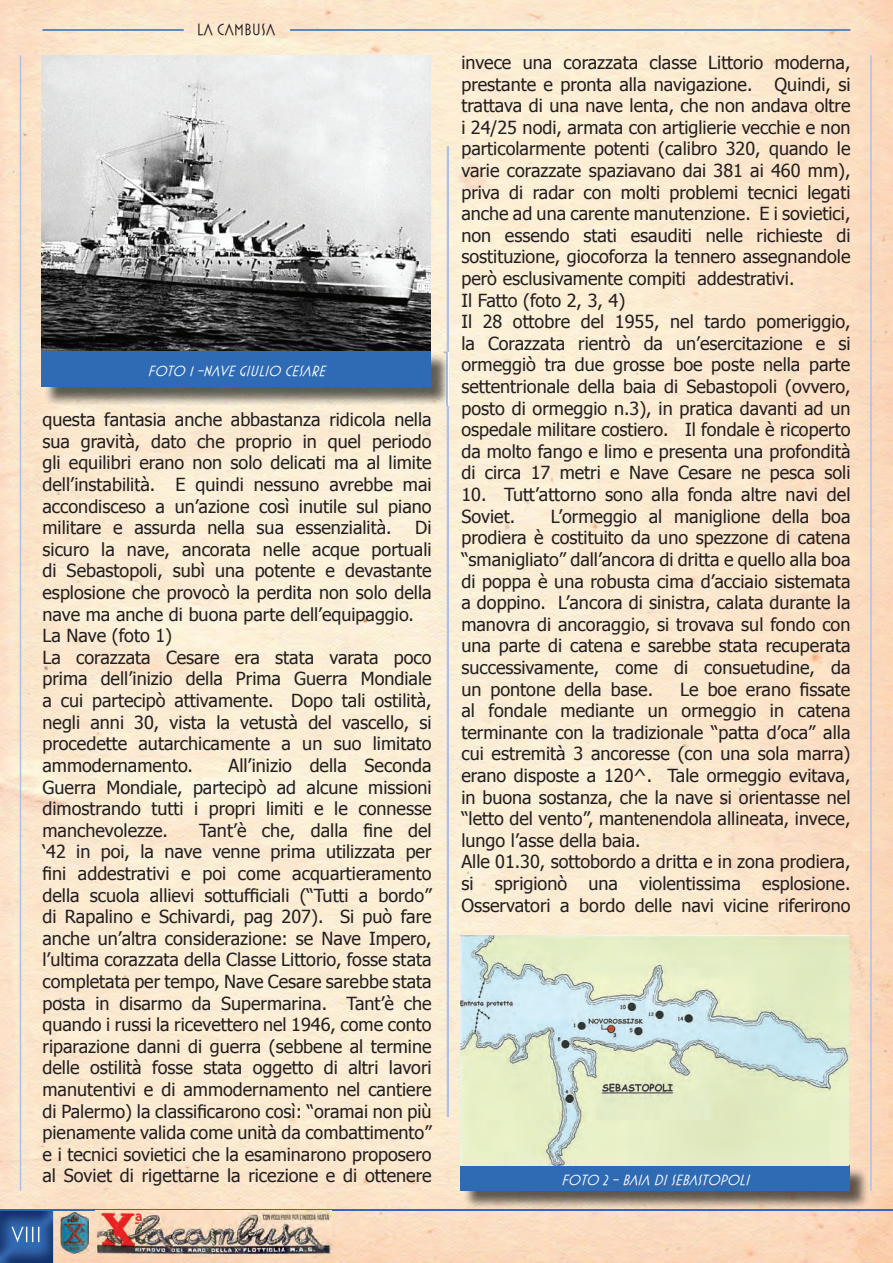
<style>
.page{position:relative;width:893px;height:1263px;background:#fff}
.page>*{position:absolute;margin:0;border:0;box-sizing:border-box;transform-origin:0 0}
.t1{font:18px/21.6px "Tahoma";color:#231f20;text-align:justify}
.t2{font:16.5px "Mostra Three";color:#231f20}
.t3{font:italic 15px "Mostra Three";color:#fff}
</style>
<div class="page">
<img style="left:0;top:0;width:893px;height:1263px">
<hr style="left:0;top:1209px;width:893px;height:2px;background:#2f6bb4">
<img style="left:96px;top:1212px;width:236px;height:41px">
<img style="left:96px;top:1211px;width:236px;height:1px">
<img style="left:61px;top:1211px;width:28px;height:42px">
<img style="left:0;top:1211px;width:53px;height:52px">
<img style="left:11px;top:1227px;width:29px;height:15px">
<hr style="left:290px;top:29px;width:560px;height:2px;background:#2f6bb4">
<hr style="left:43px;top:29px;width:141px;height:2px;background:#2f6bb4">
<hr style="left:447px;top:146px;width:1px;height:971px;background:#b0c0e2">
<hr style="left:870px;top:55px;width:2px;height:1136px;background:#b0c0e2">
<hr style="left:20px;top:55px;width:1px;height:1136px;background:#b0c0e2">
<img style="left:44px;top:353px;width:406px;height:53px">
<img style="left:447px;top:353px;width:1px;height:53px">
<div style="left:42px;top:351px;width:389px;height:36px;background:#2f6bb4"></div>
<img style="left:463px;top:1167px;width:406px;height:42px">
<div style="left:461px;top:1165px;width:389px;height:26px;background:#2f6bb4"></div>
<img style="left:42px;top:55px;width:388px;height:296px">
<img style="left:461px;top:935px;width:388px;height:230px">
<p class="t2" style="left:197px;top:20px;width:80px">LA CAMBUSA</p>
<p class="t3" style="left:147px;top:362px;width:183px">FOTO 1-NAVEGIULIO CESARE</p>
<p class="t1" style="left:43px;top:408px;width:391px">questa fantasia anche abbastanza ridicola nella sua gravità, dato che proprio in quel periodo gli equilibri erano non solo delicati ma al limite dell’instabilità. E quindi nessuno avrebbe mai accondisceso a un’azione così inutile sul piano militare e assurda nella sua essenzialità.</p>
<p class="t1" style="left:43px;top:516px;width:391px;text-align:left;text-indent:373px">Di sicuro la nave, ancorata nelle acque portuali di Sebastopoli, subì una potente e devastante esplosione che provocò la perdita non solo della nave ma anche di buona parte dell’equipaggio.<br>La Nave (foto 1)<br>La corazzata Cesare era stata varata poco prima dell’inizio della Prima Guerra Mondiale a cui partecipò attivamente. Dopo tali ostilità, negli anni 30, vista la vetustà del vascello, si procedette autarchicamente a un suo limitato ammodernamento.</p>
<p class="t1" style="left:43px;top:754px;width:391px;text-indent:186px">All’inizio della Seconda Guerra Mondiale, partecipò ad alcune missioni dimostrando tutti i propri limiti e le connesse manchevolezze.</p>
<p class="t1" style="left:43px;top:818px;width:391px;text-indent:156px">Tant’è che, dalla fine del ‘42 in poi, la nave venne prima utilizzata per fini addestrativi e poi come acquartieramento della scuola allievi sottufficiali (“Tutti a bordo” di Rapalino e Schivardi, pag 207). Si può fare anche un’altra considerazione: se Nave Impero, l’ultima corazzata della Classe Littorio, fosse stata completata per tempo, Nave Cesare sarebbe stata posta in disarmo da Supermarina. Tant’è che quando i russi la ricevettero nel 1946, come conto riparazione danni di guerra (sebbene al termine delle ostilità fosse stata oggetto di altri lavori manutentivi e di ammodernamento nel cantiere di Palermo) la classificarono così: “oramai non più pienamente valida come unità da combattimento” e i tecnici sovietici che la esaminarono proposero al Soviet di rigettarne la ricezione e di ottenere</p>
<p class="t1" style="left:461px;top:51px;width:391px;text-align:left">invece una corazzata classe Littorio moderna, prestante e pronta alla navigazione. Quindi, si trattava di una nave lenta, che non andava oltre i 24/25 nodi, armata con artiglierie vecchie e non particolarmente potenti (calibro 320, quando le varie corazzate spaziavano dai 381 ai 460 mm), priva di radar con molti problemi tecnici legati anche ad una carente manutenzione. E i sovietici, non essendo stati esauditi nelle richieste di sostituzione, giocoforza la tennero assegnandole però esclusivamente compiti addestrativi.<br>Il Fatto (foto 2, 3, 4)<br>Il 28 ottobre del 1955, nel tardo pomeriggio, la Corazzata rientrò da un’esercitazione e si ormeggiò tra due grosse boe poste nella parte settentrionale della baia di Sebastopoli (ovvero, posto di ormeggio n.3), in pratica davanti ad un ospedale militare costiero. Il fondale è ricoperto da molto fango e limo e presenta una profondità di circa 17 metri e Nave Cesare ne pesca soli</p>
<p class="t1" style="left:461px;top:483px;width:391px">10. Tutt’attorno sono alla fonda altre navi del<br>Soviet.</p>
<p class="t1" style="left:461px;top:504px;width:391px;text-indent:89px">L’ormeggio al maniglione della boa prodiera è costituito da uno spezzone di catena “smanigliato” dall’ancora di dritta e quello alla boa di poppa è una robusta cima d’acciaio sistemata a doppino. L’ancora di sinistra, calata durante la manovra di ancoraggio, si trovava sul fondo con una parte di catena e sarebbe stata recuperata successivamente, come di consuetudine, da un pontone della base.</p>
<p class="t1" style="left:461px;top:677px;width:391px;text-align:left;text-indent:219px">Le boe erano fissate al fondale mediante un ormeggio in catena terminante con la tradizionale “patta d’oca” alla cui estremità 3 ancoresse (con una sola marra) erano disposte a 120^. Tale ormeggio evitava, in buona sostanza, che la nave si orientasse nel “letto del vento”, mantenendola allineata, invece, lungo l’asse della baia.<br>Alle 01.30, sottobordo a dritta e in zona prodiera, si sprigionò una violentissima esplosione.<br>Osservatori a bordo delle navi vicine riferirono</p>
<p class="t3" style="left:561px;top:1171px;width:194px">FOTO 2-BAIA DISEBASTOPOLI</p>
</div>
